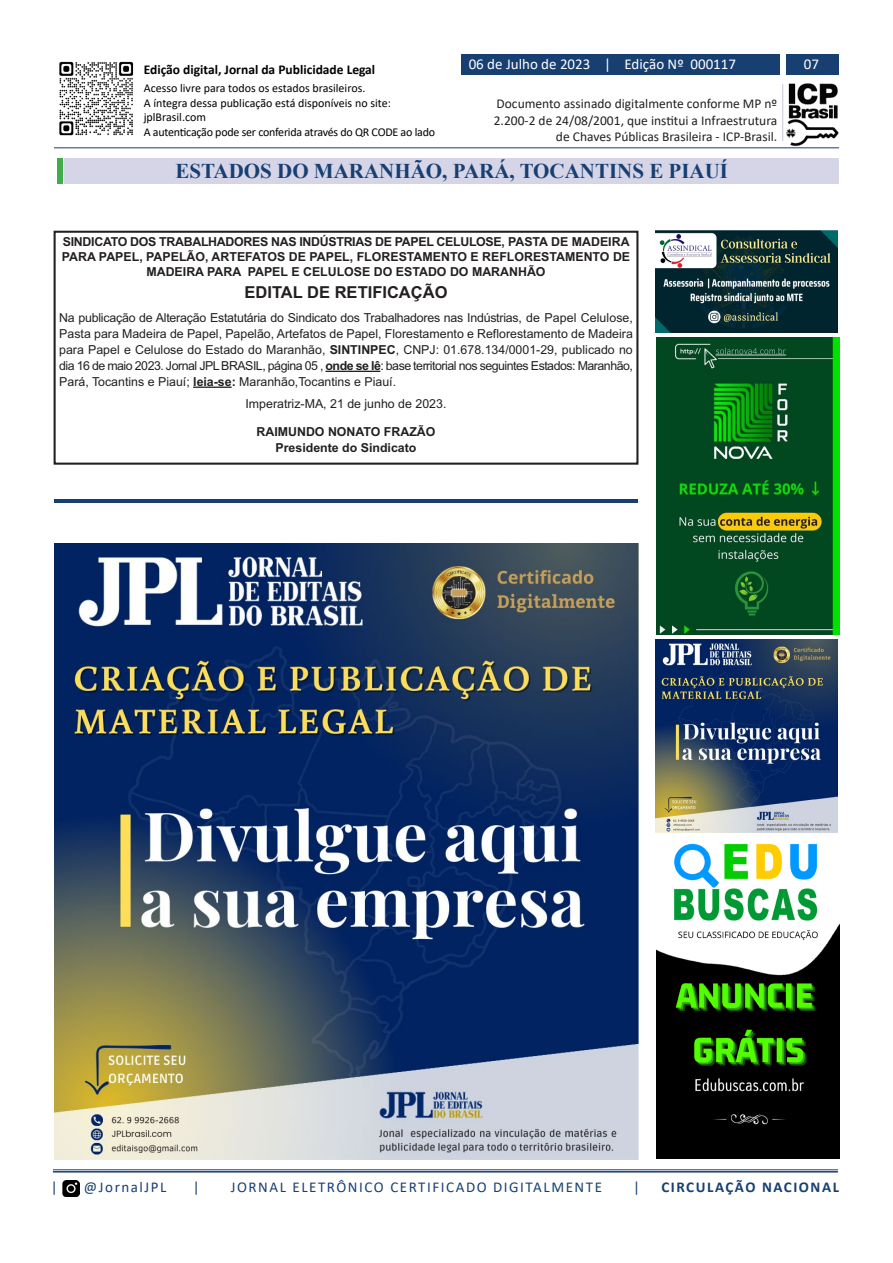
<style>
.page{position:relative;width:893px;height:1263px;background:#fff}
.page>*{position:absolute;margin:0;border:0;box-sizing:border-box;transform-origin:0 0}
.t1{font:700 21px "Times New Roman";color:#173f72}
.t2{font:700 16.5px "Arial";color:#231f20}
.t3{font:15px "Calibri";letter-spacing:.105em;color:#173f72}
.t4{font:15px "Calibri";color:#fff}
.t5{font:700 15px "Calibri";letter-spacing:.105em;color:#173f72}
.t6{font:13.5px/16.2px "Calibri";color:#231f20;text-align:right}
.t7{font:700 13.5px "Calibri";color:#000}
.t8{font:12.45px/15.9px "Arial";color:#231f20;text-align:justify}
.t9{font:700 12.45px/14.7px "Arial";color:#231f20;text-align:center}
.t10{font:12px/14.4px "Calibri";color:#000}
.s1{font-weight:700}
</style>
<div class="page">
<img style="left:59px;top:61px;width:75px;height:75px">
<img style="left:783px;top:83px;width:56px;height:64px">
<hr style="left:782px;top:84px;width:1px;height:57px;background:#c7c7d9">
<div style="left:786px;top:54px;width:53px;height:21px;background:#173f72"></div>
<div style="left:461px;top:54px;width:319px;height:21px;background:#173f72"></div>
<hr style="left:54px;top:147px;width:785px;height:1px;background:#173f72">
<hr style="left:53px;top:1169px;width:785px;height:1px;background:#173f72">
<hr style="left:53px;top:1171px;width:785px;height:1px;background:#173f72">
<img style="left:62px;top:1180px;width:18px;height:16px">
<div style="left:57px;top:158px;width:6px;height:26px;background:#40ae49"></div>
<div style="left:65px;top:158px;width:774px;height:26px;background:#d5d5e7"></div>
<img style="left:656px;top:337px;width:183px;height:297px">
<img style="left:655px;top:231px;width:183px;height:101px">
<img style="left:657px;top:843px;width:182px;height:316px">
<img style="left:655px;top:640px;width:183px;height:192px">
<div style="left:54px;top:231px;width:584px;height:234px;border:2px solid #231f20"></div>
<hr style="left:325px;top:371px;width:55px;height:1px;background:#231f20">
<hr style="left:193px;top:387px;width:39px;height:1px;background:#231f20">
<hr style="left:54px;top:499px;width:584px;height:3px;background:#173f72">
<img style="left:54px;top:543px;width:584px;height:617px">
<p class="t7" style="left:144px;top:60px;width:233px">Edição digital, Jornal da Publicidade Legal</p>
<p class="t10" style="left:144px;top:81px;width:293px">Acesso livre para todos os estados brasileiros.<br>A íntegra dessa publicação está disponíveis no site: jplBrasil.com<br>A autenticação pode ser conferida através do QR CODE ao lado</p>
<p class="t4" style="left:469px;top:54px;width:269px">06 de Julho de 2023 | Edição Nº 000117</p>
<p class="t4" style="left:804px;top:54px;width:17px">07</p>
<p class="t6" style="left:494px;top:95px;width:285px">Documento assinado digitalmente conforme MP nº<br>2.200-2 de 24/08/2001, que institui a Infraestrutura de Chaves Públicas Brasileira - ICP-Brasil.</p>
<h1 class="t1" style="left:175px;top:156px;width:554px">ESTADOS DO MARANHÃO, PARÁ, TOCANTINS E PIAUÍ</h1>
<p class="t9" style="left:62px;top:235px;width:570px">SINDICATO DOS TRABALHADORES NAS INDÚSTRIAS DE PAPEL CELULOSE, PASTA DE MADEIRA<br>PARA PAPEL, PAPELÃO, ARTEFATOS DE PAPEL, FLORESTAMENTO E REFLORESTAMENTO DE<br>MADEIRA PARA PAPEL E CELULOSE DO ESTADO DO MARANHÃO</p>
<h2 class="t2" style="left:245px;top:281px;width:204px">EDITAL DE RETIFICAÇÃO</h2>
<p class="t8" style="left:59px;top:310px;width:575px">Na publicação de Alteração Estatutária do Sindicato dos Trabalhadores nas Indústrias, de Papel Celulose, Pasta para Madeira de Papel, Papelão, Artefatos de Papel, Florestamento e Reflorestamento de Madeira para Papel e Celulose do Estado do Maranhão, <span class="s1">SINTINPEC</span>, CNPJ: 01.678.134/0001-29, publicado no dia 16 de maio 2023. Jornal JPL BRASIL, página 05 , <span class="s1">onde se lê</span>: base territorial nos seguintes Estados: Maranhão, Pará, Tocantins e Piauí; <span class="s1">leia-se:</span> Maranhão,Tocantins e Piauí.</p>
<p class="t8" style="left:246px;top:395px;width:202px">Imperatriz-MA, 21 de junho de 2023.</p>
<p class="t9" style="left:256px;top:424px;width:181px;line-height:15.9px">RAIMUNDO NONATO FRAZÃO<br>Presidente do Sindicato</p>
<p class="t3" style="left:51px;top:1177px;width:8px">|</p>
<p class="t3" style="left:84px;top:1177px;width:84px">@JornalJPL</p>
<p class="t3" style="left:193px;top:1177px;width:8px">|</p>
<p class="t3" style="left:231px;top:1177px;width:373px">JORNAL ELETRÔNICO CERTIFICADO DIGITALMENTE</p>
<p class="t3" style="left:633px;top:1177px;width:8px">|</p>
<p class="t5" style="left:661px;top:1177px;width:179px">CIRCULAÇÃO NACIONAL</p>
</div>
